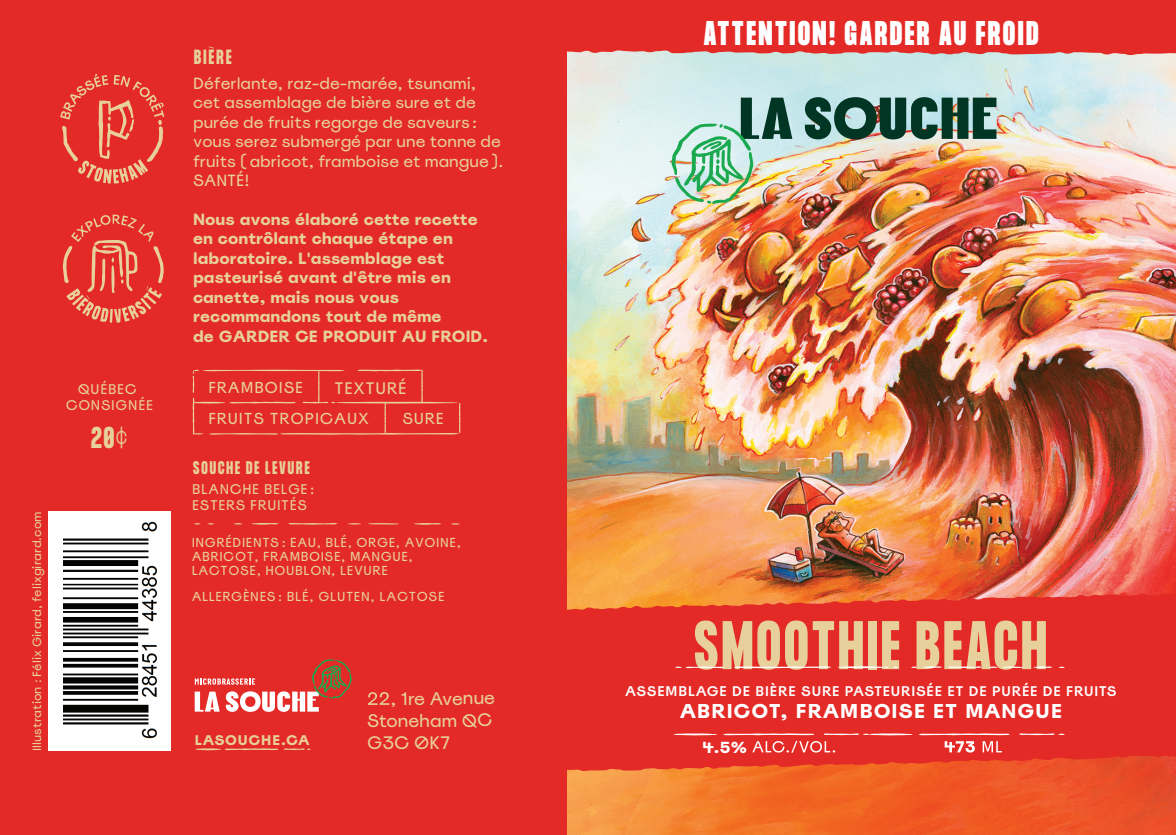
<style>
.page{position:relative;width:1176px;height:835px;background:#fff}
.page>*{position:absolute;margin:0;border:0;box-sizing:border-box;transform-origin:0 0}
.t1{font:700 60px "Formula Condensed";letter-spacing:.065em;color:#e7d09b}
.t2{font:900 30px "Formula Condensed";letter-spacing:.1em;color:#fff}
.t3{font:700 26.4px "Formula Condensed";color:#e7d09b}
.t4{font:700 20px "Spoof";letter-spacing:.045em;color:#fff}
.t5{font:18px/22px "Spoof";letter-spacing:-.01em;color:#e7d09b}
.t6{font:700 18px "Formula Condensed";letter-spacing:.125em;color:#e7d09b}
.t7{font:16.6px "Spoof";letter-spacing:.04em;color:#e7d09b}
.t8{font:700 16.2px/19.4px "Spoof";color:#e7d09b}
.t9{font:16.2px/19.4px "Spoof";color:#e7d09b}
.t10{font:700 16px "Formula Condensed";letter-spacing:.125em;color:#e7d09b}
.t11{font:700 16px "Spoof";color:#fff}
.t12{font:15.8px/31.2px "Spoof";letter-spacing:.05em;color:#e7d09b}
.t13{font:500 14px "Spoof";letter-spacing:.045em;color:#fff}
.t14{font:14px/16px "Spoof";letter-spacing:.045em;color:#e7d09b;text-align:center}
.t15{font:700 14px "Spoof";letter-spacing:.055em;color:#e7d09b}
.t16{font:13px/14px "Spoof";letter-spacing:.045em;color:#e7d09b}
.t17{font:12px "Spoof";letter-spacing:.005em;color:#e7d09b}
.s1{font-weight:900}
</style>
<div class="page">
<img style="left:566px;top:55px;width:610px;height:779px">
<div style="left:0;top:0;width:566px;height:834px;background:#e42a26"></div>
<div style="left:566px;top:0;width:610px;height:55px;background:#e42a26"></div>
<svg style="left:195px;top:659px;width:157px;height:52px"></svg>
<svg style="left:195px;top:748px;width:115px;height:2px"></svg>
<svg style="left:368px;top:692px;width:21px;height:12px"></svg>
<svg style="left:805px;top:97px;width:191px;height:42px;background:#487166"></svg>
<img style="left:671px;top:98px;width:121px;height:106px">
<svg style="left:60px;top:74px;width:104px;height:109px"></svg>
<svg style="left:193px;top:369px;width:268px;height:66px"></svg>
<svg style="left:63px;top:214px;width:101px;height:109px"></svg>
<svg style="left:414px;top:523px;width:27px;height:1px"></svg>
<svg style="left:288px;top:523px;width:49px;height:1px"></svg>
<svg style="left:368px;top:523px;width:31px;height:1px"></svg>
<svg style="left:251px;top:523px;width:28px;height:1px"></svg>
<svg style="left:348px;top:523px;width:13px;height:1px"></svg>
<div style="left:48px;top:511px;width:123px;height:239px;background:#fff"></div>
<img style="left:63px;top:521px;width:94px;height:218px">
<svg style="left:566px;top:592px;width:610px;height:178px;background:#e53127"></svg>
<svg style="left:675px;top:666px;width:49px;height:2px"></svg>
<svg style="left:1033px;top:666px;width:19px;height:1px"></svg>
<svg style="left:948px;top:666px;width:33px;height:1px"></svg>
<svg style="left:923px;top:666px;width:18px;height:1px"></svg>
<svg style="left:988px;top:666px;width:35px;height:1px"></svg>
<svg style="left:732px;top:666px;width:165px;height:2px"></svg>
<svg style="left:1019px;top:733px;width:45px;height:1px"></svg>
<svg style="left:673px;top:733px;width:338px;height:19px;background:#e74743"></svg>
<p class="t14" style="left:66px;top:381px;width:89px">QUÉBEC<br>CONSIGNÉE</p>
<h3 class="t3" style="left:91px;top:422px;width:37px">20<span class="s1">¢</span></h3>
<p class="t17" style="left:30px;top:750px;width:241px;rotate:-90deg">Illustration : Félix Girard, felixgirard.com</p>
<p class="t6" style="left:194px;top:47px;width:39px">BIÈRE</p>
<p class="t9" style="left:193px;top:73px;width:312px">Déferlante, raz-de-marée, tsunami, cet assemblage de bière sure et de purée de fruits regorge de saveurs : vous serez submergé par une tonne de fruits ( abricot, framboise et mangue ).<br>SANTÉ!</p>
<p class="t8" style="left:193px;top:209px;width:296px">Nous avons élaboré cette recette en contrôlant chaque étape en laboratoire. L'assemblage est pasteurisé avant d'être mis en canette, mais nous vous recommandons tout de même<br>de GARDER CE PRODUIT AU FROID.</p>
<p class="t12" style="left:208px;top:371px;width:162px">FRAMBOISE<br>FRUITS TROPICAUX</p>
<p class="t7" style="left:334px;top:378px;width:74px">TEXTURÉ</p>
<p class="t12" style="left:402px;top:403px;width:43px">SURE</p>
<p class="t10" style="left:193px;top:458px;width:118px">SOUCHE DE LEVURE</p>
<p class="t14" style="left:192px;top:480px;width:124px;line-height:16.8px;text-align:left">BLANCHE BELGE :<br>ESTERS FRUITÉS</p>
<p class="t16" style="left:192px;top:535px;width:271px">INGRÉDIENTS : EAU, BLÉ, ORGE, AVOINE,<br>ABRICOT, FRAMBOISE, MANGUE,<br>LACTOSE, HOUBLON, LEVURE</p>
<p class="t16" style="left:192px;top:589px;width:254px">ALLERGÈNES : BLÉ, GLUTEN, LACTOSE</p>
<p class="t15" style="left:195px;top:730px;width:117px">LASOUCHE.CA</p>
<p class="t5" style="left:367px;top:687px;width:130px;text-indent:23px">, 1re Avenue<br>Stoneham QC<br>G3C 0K7</p>
<h2 class="t2" style="left:704px;top:15px;width:336px">ATTENTION! GARDER AU FROID</h2>
<h1 class="t1" style="left:694px;top:609px;width:353px">SMOOTHIE BEACH</h1>
<p class="t13" style="left:625px;top:681px;width:493px">ASSEMBLAGE DE BIÈRE SURE PASTEURISÉE ET DE PURÉE DE FRUITS</p>
<p class="t4" style="left:679px;top:697px;width:384px">ABRICOT, FRAMBOISE ET MANGUE</p>
<p class="t11" style="left:702px;top:736px;width:46px">4.5%</p>
</div>
